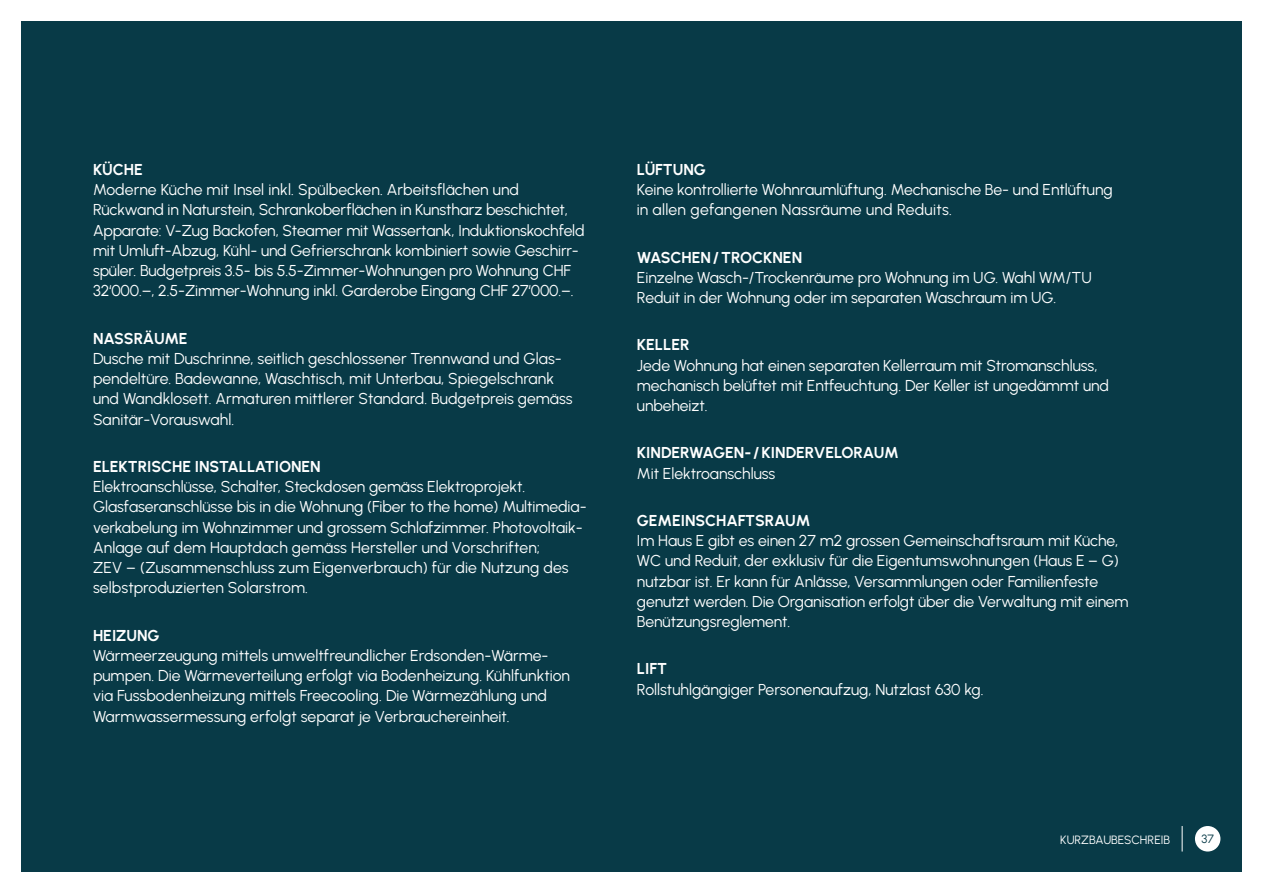
<style>
.page{position:relative;width:1263px;height:893px;background:#fff}
.page>*{position:absolute;margin:0;border:0;box-sizing:border-box;transform-origin:0 0}
.t1{font:15.75px/20.2px "Urbanist";letter-spacing:-.005em;color:#fff}
.HAUS_D_fein{font:700 15.75px "Urbanist";color:#fff}
.t2{font:12px "Urbanist";color:#fff}
.t3{font:12px "Urbanist";color:#083a47}
</style>
<div class="page">
<div style="left:21px;top:21px;width:1221px;height:851px;background:#083a47"></div>
<div style="left:1195px;top:826px;width:25px;height:25px;background:#fff;border-radius:50%"></div>
<svg style="left:1182px;top:826px;width:1px;height:25px"></svg>
<p class="HAUS_D_fein" style="left:93px;top:158px;width:51px">KÜCHE</p>
<p class="t1" style="left:93px;top:179px;width:493px">Moderne Küche mit Insel inkl. Spülbecken. Arbeitsflächen und Rückwand in Naturstein, Schrankoberflächen in Kunstharz beschichtet, Apparate: V-Zug Backofen, Steamer mit Wassertank, Induktionskochfeld mit Umluft-Abzug, Kühl- und Gefrierschrank kombiniert sowie Geschirr&shy;spüler. Budgetpreis 3.5- bis 5.5-Zimmer-Wohnungen pro Wohnung CHF 32‘000.–, 2.5-Zimmer-Wohnung inkl. Garderobe Eingang CHF 27‘000.–.</p>
<p class="HAUS_D_fein" style="left:93px;top:327px;width:96px">NASSRÄUME</p>
<p class="t1" style="left:93px;top:348px;width:481px">Dusche mit Duschrinne, seitlich geschlossener Trennwand und Glas&shy;pendeltüre. Badewanne, Waschtisch, mit Unterbau, Spiegelschrank und Wandklosett. Armaturen mittlerer Standard. Budgetpreis gemäss Sanitär-Vorauswahl.</p>
<p class="HAUS_D_fein" style="left:93px;top:455px;width:229px">ELEKTRISCHE INSTALLATIONEN</p>
<p class="t1" style="left:93px;top:476px;width:495px">Elektroanschlüsse, Schalter, Steckdosen gemäss Elektroprojekt.<br>Glasfaseranschlüsse bis in die Wohnung (Fiber to the home) Multimedia&shy;verkabelung im Wohnzimmer und grossem Schlafzimmer. Photovoltaik-Anlage auf dem Hauptdach gemäss Hersteller und Vorschriften;<br>ZEV – (Zusammenschluss zum Eigenverbrauch) für die Nutzung des selbstproduzierten Solarstrom.</p>
<p class="HAUS_D_fein" style="left:93px;top:624px;width:68px">HEIZUNG</p>
<p class="t1" style="left:93px;top:645px;width:478px">Wärmeerzeugung mittels umweltfreundlicher Erdsonden-Wärme&shy;pumpen. Die Wärmeverteilung erfolgt via Bodenheizung. Kühlfunktion via Fussbodenheizung mittels Freecooling. Die Wärmezählung und Warmwassermessung erfolgt separat je Verbrauchereinheit.</p>
<p class="HAUS_D_fein" style="left:637px;top:158px;width:71px">LÜFTUNG</p>
<p class="t1" style="left:637px;top:179px;width:477px">Keine kontrollierte Wohnraumlüftung. Mechanische Be- und Entlüftung in allen gefangenen Nassräume und Reduits.</p>
<p class="HAUS_D_fein" style="left:637px;top:246px;width:167px">WASCHEN/TROCKNEN</p>
<p class="t1" style="left:637px;top:267px;width:456px">Einzelne Wasch-/Trockenräume pro Wohnung im UG. Wahl WM/TU<br>Reduit in der Wohnung oder im separaten Waschraum im UG.</p>
<p class="HAUS_D_fein" style="left:637px;top:334px;width:54px">KELLER</p>
<p class="t1" style="left:637px;top:354px;width:473px">Jede Wohnung hat einen separaten Kellerraum mit Stromanschluss, mechanisch belüftet mit Entfeuchtung. Der Keller ist ungedämmt und unbeheizt.</p>
<p class="HAUS_D_fein" style="left:637px;top:442px;width:263px">KINDERWAGEN- /KINDERVELORAUM</p>
<p class="t1" style="left:637px;top:462px;width:140px">Mit Elektroanschluss</p>
<p class="HAUS_D_fein" style="left:637px;top:509px;width:175px">GEMEINSCHAFTSRAUM</p>
<p class="t1" style="left:637px;top:530px;width:493px">Im Haus E gibt es einen 27 m2 grossen Gemeinschaftsraum mit Küche, WC und Reduit, der exklusiv für die Eigentumswohnungen (Haus E – G) nutzbar ist. Er kann für Anlässe, Versammlungen oder Familienfeste genutzt werden. Die Organisation erfolgt über die Verwaltung mit einem Benützungsreglement.</p>
<p class="HAUS_D_fein" style="left:637px;top:658px;width:32px">LIFT</p>
<p class="t1" style="left:637px;top:678px;width:348px">Rollstuhlgängiger Personenaufzug, Nutzlast 630 kg.</p>
<p class="t2" style="left:1060px;top:832px;width:111px">KURZBAUBESCHREIB</p>
<p class="t3" style="left:1201px;top:831px;width:14px">37</p>
</div>
